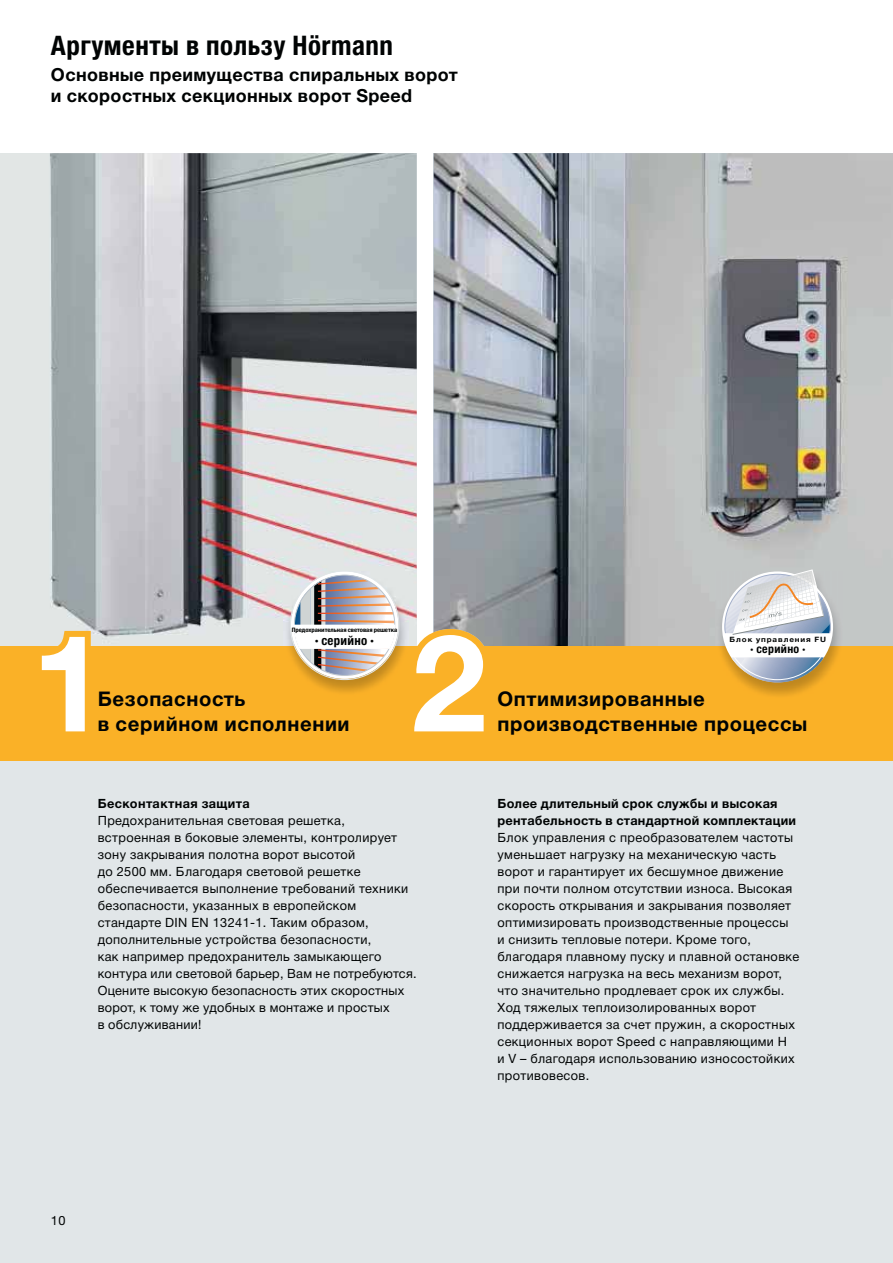
<style>
.page{position:relative;width:893px;height:1263px;background:#fff}
.page>*{position:absolute;margin:0;border:0;box-sizing:border-box;transform-origin:0 0}
.t1{font:700 135px "Hoermann Helvetica Neue";color:#fff}
.t2{font:700 condensed 27px "Hoermann Helvetica Neue";letter-spacing:.02em;color:#000303}
.t3{font:700 20.25px/25.5px "Hoermann Helvetica Neue";letter-spacing:.03em;color:#000303}
.t4{font:700 18px/21.3px "Hoermann Helvetica Neue";letter-spacing:.02em;color:#000303}
.t5{font:700 condensed 12.9px "Hoermann Helvetica Neue";letter-spacing:.025em;color:#000303}
.t6{font:12.75px/17px "Hoermann Helvetica Neue Rm";letter-spacing:.03em;color:#000303}
.t7{font:700 12.75px/17px "Hoermann Helvetica Neue";letter-spacing:.02em;color:#000303}
.t8{font:700 condensed 11.85px "Hoermann Helvetica Neue";letter-spacing:.03em;color:#000303}
.t9{font:700 7.35px "Hoermann Helvetica Neue";letter-spacing:.11em;color:#000303;scale:1.1 1}
.t10{font:700 condensed 6.15px "Hoermann Helvetica Neue";letter-spacing:-.005em;color:#000303;scale:1.1 1}
.s1{font-size:13.8px}
</style>
<div class="page">
<div style="left:0;top:646px;width:893px;height:617px;background:#e1e6e8"></div>
<img style="left:0;top:153px;width:417px;height:493px">
<img style="left:434px;top:153px;width:459px;height:493px">
<div style="left:0;top:646px;width:893px;height:115px;background:#fab127"></div>
<svg style="left:409px;top:629px;width:81px;height:17px"></svg>
<svg style="left:30px;top:625px;width:67px;height:21px"></svg>
<img style="left:716px;top:571px;width:127px;height:125px">
<svg style="left:724px;top:570px;width:107px;height:112px"></svg>
<img style="left:284px;top:571px;width:125px;height:121px">
<img style="left:293px;top:576px;width:103px;height:99px">
<h2 class="t2" style="left:51px;top:30px;width:344px">Аргументы в пользу Hörmann</h2>
<h3 class="t4" style="left:51px;top:65px;width:408px">Основные преимущества спиральных ворот и скоростных секционных ворот Speed</h3>
<p class="t10" style="left:292px;top:627px;width:97px">Предохранительная световая решетка</p>
<p class="t5" style="left:315px;top:633px;width:60px"><span class="s1">·</span> серийно <span class="s1">·</span></p>
<h1 class="t1" style="left:32px;top:635px;width:77px">1</h1>
<h1 class="t1" style="left:411px;top:635px;width:77px">2</h1>
<p class="t9" style="left:730px;top:635px;width:89px">Блок управления FU</p>
<p class="t8" style="left:750px;top:642px;width:57px">· серийно ·</p>
<h3 class="t3" style="left:98px;top:688px;width:253px">Безопасность<br>в серийном исполнении</h3>
<h3 class="t3" style="left:497px;top:688px;width:209px">Оптимизированные</h3>
<h3 class="t3" style="left:497px;top:713px;width:311px">производственные процессы</h3>
<p class="t7" style="left:98px;top:796px;width:153px">Бесконтактная защита</p>
<p class="t6" style="left:98px;top:813px;width:320px">Предохранительная световая решетка, встроенная в боковые элементы, контролирует зону закрывания полотна ворот высотой<br>до 2500 мм. Благодаря световой решетке обеспечивается выполнение требований техники безопасности, указанных в европейском стандарте DIN EN 13241-1. Таким образом, дополнительные устройства безопасности,<br>как например предохранитель замыкающего контура или световой барьер, Вам не потребуются.<br>Оцените высокую безопасность этих скоростных ворот, к тому же удобных в монтаже и простых<br>в обслуживании!</p>
<p class="t6" style="left:51px;top:1213px;width:16px">10</p>
<p class="t7" style="left:497px;top:796px;width:300px">Более длительный срок службы и высокая рентабельность в стандартной комплектации</p>
<p class="t6" style="left:497px;top:830px;width:303px">Блок управления с преобразователем частоты уменьшает нагрузку на механическую часть ворот и гарантирует их бесшумное движение при почти полном отсутствии износа. Высокая скорость открывания и закрывания позволяет оптимизировать производственные процессы<br>и снизить тепловые потери. Кроме того, благодаря плавному пуску и плавной остановке снижается нагрузка на весь механизм ворот, что значительно продлевает срок их службы.<br>Ход тяжелых теплоизолированных ворот поддерживается за счет пружин, а скоростных секционных ворот Speed с направляющими H<br>и V – благодаря использованию износостойких противовесов.</p>
</div>
